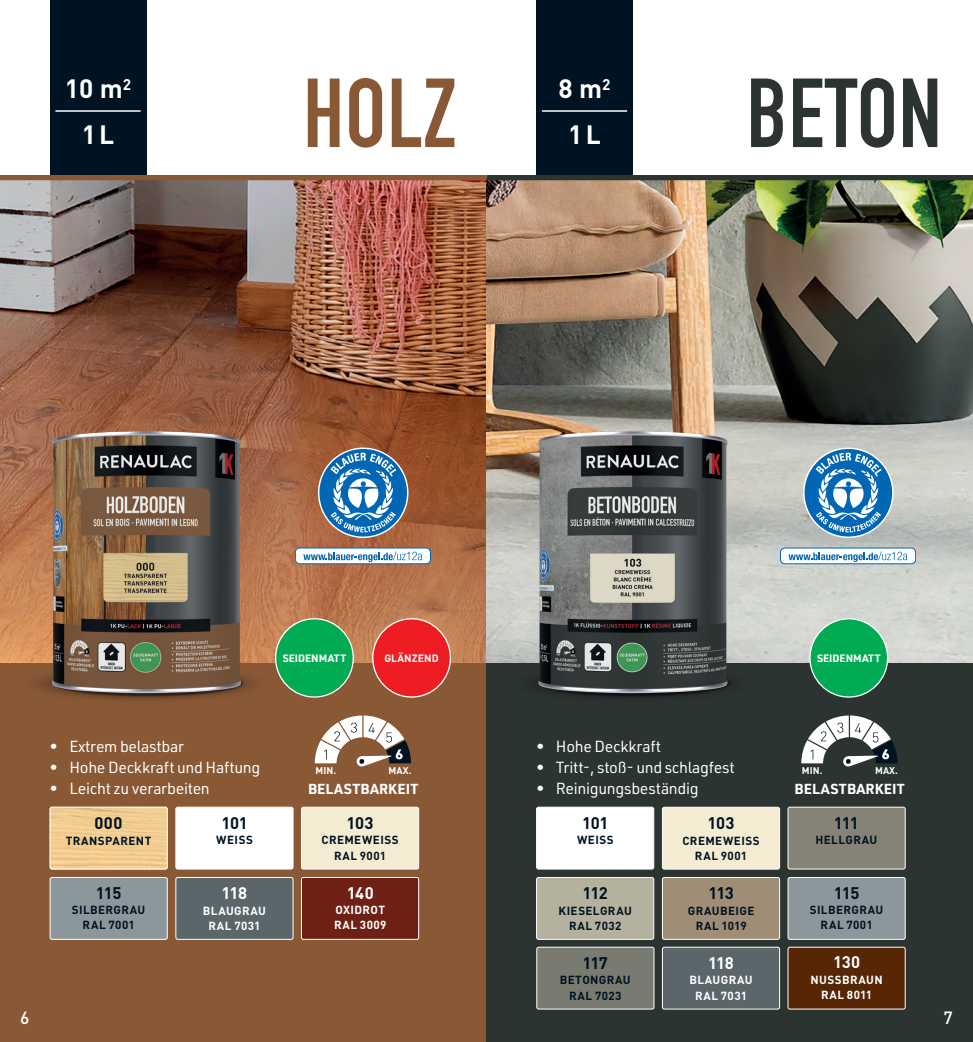
<style>
.page{position:relative;width:973px;height:1042px;background:#fff}
.page>*{position:absolute;margin:0;border:0;box-sizing:border-box;transform-origin:0 0}
.t1{font:700 96.25px "DIN Condensed";letter-spacing:.01em;color:#2c3432}
.t2{font:700 96.25px "DIN Condensed";color:#895936}
.t3{font:700 26.25px "DIN Pro";color:#fff}
.t4{font:500 17.5px "DIN Pro";color:#fff}
.t5{font:700 16.62px "DIN Pro";letter-spacing:-.03em;color:#001322}
.t6{font:700 16.62px "DIN Pro";letter-spacing:-.025em;color:#fff}
.t7{font:15.75px "URWDIN";letter-spacing:-.02em;color:#fff}
.t8{font:700 14.17px "URWDIN";letter-spacing:.015em;color:#fff}
.t9{font:700 11.72px/15.2px "DIN Pro";letter-spacing:.035em;color:#001322;text-align:center}
.t10{font:700 11.72px/15.2px "DIN Pro";letter-spacing:.035em;color:#fff;text-align:center}
.t11{font:700 10.5px "URWDIN";color:#fff}
.t12{font:700 10.5px "DIN Pro";letter-spacing:.01em;color:#fff}
.t13{font:700 9.62px "DIN Pro";letter-spacing:.01em;color:#fff}
</style>
<div class="page">
<img style="left:0;top:180px;width:486px;height:483px">
<img style="left:486px;top:180px;width:486px;height:483px">
<div style="left:0;top:663px;width:486px;height:379px;background:#895936"></div>
<div style="left:486px;top:663px;width:486px;height:379px;background:#2c3432"></div>
<div style="left:275px;top:619px;width:78px;height:78px;background:#00ab54;border-radius:50%"></div>
<div style="left:275px;top:618px;width:79px;height:80px;border:1px solid #fff;border-radius:50%"></div>
<div style="left:373px;top:619px;width:77px;height:78px;background:#ee1d23;border-radius:50%"></div>
<div style="left:372px;top:618px;width:79px;height:80px;border:1px solid #fff;border-radius:50%"></div>
<img style="left:18px;top:648px;width:257px;height:52px">
<img style="left:504px;top:648px;width:257px;height:50px">
<div style="left:809px;top:619px;width:78px;height:78px;background:#00ab54;border-radius:50%"></div>
<div style="left:809px;top:618px;width:79px;height:80px;border:1px solid #fff;border-radius:50%"></div>
<svg style="left:315px;top:715px;width:96px;height:52px"></svg>
<svg style="left:801px;top:715px;width:96px;height:52px"></svg>
<div style="left:50px;top:0;width:96px;height:178px;background:#001322"></div>
<div style="left:536px;top:0;width:96px;height:178px;background:#001322"></div>
<div style="left:486px;top:175px;width:486px;height:5px;background:#2c3432"></div>
<div style="left:0;top:175px;width:486px;height:5px;background:#895936"></div>
<hr style="left:55px;top:110px;width:86px;height:2px;background:#fff">
<hr style="left:542px;top:110px;width:85px;height:2px;background:#fff">
<svg style="left:319px;top:449px;width:88px;height:87px"></svg>
<div style="left:295px;top:548px;width:135px;height:16px;background:#fff;border-radius:5px"></div>
<div style="left:295px;top:548px;width:135px;height:16px;border:1px solid #0166b3;border-radius:5px"></div>
<svg style="left:303px;top:551px;width:119px;height:11px"></svg>
<svg style="left:804px;top:449px;width:88px;height:87px"></svg>
<div style="left:780px;top:548px;width:135px;height:16px;background:#fff;border-radius:5px"></div>
<div style="left:780px;top:548px;width:135px;height:16px;border:1px solid #0166b3;border-radius:5px"></div>
<svg style="left:788px;top:551px;width:119px;height:11px"></svg>
<img style="left:52px;top:431px;width:189px;height:262px">
<img style="left:538px;top:431px;width:189px;height:262px">
<div style="left:536px;top:807px;width:117px;height:62px;background:#fff;border-radius:2px"></div>
<div style="left:536px;top:807px;width:118px;height:62px;border:1px solid #fff;border-radius:2px"></div>
<div style="left:662px;top:807px;width:117px;height:62px;background:#f4ebd3;border-radius:2px"></div>
<div style="left:661px;top:807px;width:118px;height:62px;border:1px solid #fff;border-radius:2px"></div>
<div style="left:787px;top:807px;width:118px;height:62px;background:#848375;border-radius:2px"></div>
<div style="left:787px;top:807px;width:118px;height:62px;border:1px solid #fff;border-radius:2px"></div>
<div style="left:536px;top:877px;width:117px;height:62px;background:#b4b29e;border-radius:2px"></div>
<div style="left:536px;top:877px;width:118px;height:63px;border:1px solid #fff;border-radius:2px"></div>
<div style="left:662px;top:877px;width:117px;height:62px;background:#9f8d76;border-radius:2px"></div>
<div style="left:661px;top:877px;width:118px;height:63px;border:1px solid #fff;border-radius:2px"></div>
<div style="left:787px;top:877px;width:118px;height:62px;background:#8b979a;border-radius:2px"></div>
<div style="left:787px;top:877px;width:118px;height:63px;border:1px solid #fff;border-radius:2px"></div>
<div style="left:50px;top:877px;width:117px;height:62px;background:#8b979a;border-radius:2px"></div>
<div style="left:50px;top:877px;width:118px;height:63px;border:1px solid #fff;border-radius:2px"></div>
<div style="left:536px;top:947px;width:118px;height:62px;background:#7a7b70;border-radius:2px"></div>
<div style="left:536px;top:947px;width:118px;height:62px;border:1px solid #fff;border-radius:2px"></div>
<div style="left:662px;top:947px;width:117px;height:62px;background:#5a666a;border-radius:2px"></div>
<div style="left:661px;top:947px;width:118px;height:62px;border:1px solid #fff;border-radius:2px"></div>
<div style="left:176px;top:877px;width:117px;height:62px;background:#5a666a;border-radius:2px"></div>
<div style="left:175px;top:877px;width:118px;height:63px;border:1px solid #fff;border-radius:2px"></div>
<div style="left:787px;top:947px;width:118px;height:62px;background:#562605;border-radius:2px"></div>
<div style="left:787px;top:947px;width:118px;height:62px;border:1px solid #fff;border-radius:2px"></div>
<img style="left:50px;top:807px;width:118px;height:62px">
<div style="left:50px;top:807px;width:118px;height:62px;border:1px solid #fff;border-radius:2px"></div>
<div style="left:176px;top:807px;width:117px;height:62px;background:#fff;border-radius:2px"></div>
<div style="left:175px;top:807px;width:118px;height:62px;border:1px solid #fff;border-radius:2px"></div>
<div style="left:301px;top:807px;width:117px;height:62px;background:#f4ebd3;border-radius:2px"></div>
<div style="left:301px;top:807px;width:118px;height:62px;border:1px solid #fff;border-radius:2px"></div>
<div style="left:301px;top:877px;width:117px;height:62px;background:#6e2015;border-radius:2px"></div>
<div style="left:301px;top:877px;width:118px;height:63px;border:1px solid #fff;border-radius:2px"></div>
<h1 class="t2" style="left:303px;top:49px;width:154px">HOLZ</h1>
<h1 class="t1" style="left:746px;top:49px;width:197px">BETON</h1>
<h2 class="t3" style="left:65px;top:71px;width:68px">10 m<sup>2</sup></h2>
<h2 class="t3" style="left:558px;top:71px;width:54px">8 m<sup>2</sup></h2>
<h2 class="t3" style="left:82px;top:116px;width:34px">1L</h2>
<h2 class="t3" style="left:568px;top:116px;width:34px">1L</h2>
<p class="t11" style="left:283px;top:651px;width:65px">SEIDENMATT</p>
<p class="t12" style="left:384px;top:651px;width:56px">GLÄNZEND</p>
<p class="t11" style="left:817px;top:651px;width:65px">SEIDENMATT</p>
<h3 class="t7" style="left:50px;top:735px;width:136px">• Extrem belastbar</h3>
<h3 class="t7" style="left:50px;top:756px;width:212px">• Hohe Deckkraft und Haftung</h3>
<h3 class="t7" style="left:50px;top:777px;width:162px">• Leicht zu verarbeiten</h3>
<h3 class="t5" style="left:94px;top:812px;width:29px">000</h3>
<p class="t9" style="left:66px;top:832px;width:87px">TRANSPARENT</p>
<h3 class="t5" style="left:96px;top:881px;width:27px">115</h3>
<p class="t9" style="left:72px;top:901px;width:75px">SILBERGRAU<br>RAL 7001</p>
<h3 class="t5" style="left:221px;top:812px;width:28px">101</h3>
<p class="t9" style="left:216px;top:832px;width:38px">WEISS</p>
<h3 class="t6" style="left:221px;top:882px;width:27px">118</h3>
<p class="t10" style="left:203px;top:902px;width:65px">BLAUGRAU<br>RAL 7031</p>
<h3 class="t7" style="left:536px;top:735px;width:126px">• Hohe Deckkraft</h3>
<h3 class="t7" style="left:536px;top:756px;width:200px">• Tritt-, stoß- und schlagfest</h3>
<p class="t13" style="left:315px;top:764px;width:22px">MIN.</p>
<p class="t13" style="left:388px;top:764px;width:24px">MAX.</p>
<p class="t13" style="left:801px;top:764px;width:22px">MIN.</p>
<p class="t13" style="left:874px;top:764px;width:24px">MAX.</p>
<p class="t8" style="left:308px;top:779px;width:112px">BELASTBARKEIT</p>
<h3 class="t7" style="left:536px;top:777px;width:164px">• Reinigungsbeständig</h3>
<p class="t8" style="left:794px;top:779px;width:112px">BELASTBARKEIT</p>
<h3 class="t5" style="left:346px;top:812px;width:29px">103</h3>
<p class="t9" style="left:321px;top:832px;width:79px">CREMEWEISS<br>RAL 9001</p>
<h3 class="t6" style="left:346px;top:881px;width:29px">140</h3>
<p class="t10" style="left:334px;top:901px;width:54px;text-align:left">OXIDROT<br>RAL 3009</p>
<h3 class="t5" style="left:582px;top:812px;width:28px">101</h3>
<p class="t9" style="left:577px;top:832px;width:38px">WEISS</p>
<h3 class="t5" style="left:582px;top:882px;width:27px">112</h3>
<p class="t9" style="left:558px;top:902px;width:75px">KIESELGRAU<br>RAL 7032</p>
<h3 class="t5" style="left:582px;top:952px;width:27px">117</h3>
<p class="t9" style="left:559px;top:972px;width:73px">BETONGRAU<br>RAL 7023</p>
<h3 class="t5" style="left:707px;top:812px;width:29px">103</h3>
<p class="t9" style="left:682px;top:832px;width:79px">CREMEWEISS<br>RAL 9001</p>
<h3 class="t5" style="left:708px;top:882px;width:27px">113</h3>
<p class="t9" style="left:687px;top:902px;width:68px">GRAUBEIGE<br>RAL 1019</p>
<h3 class="t6" style="left:708px;top:952px;width:27px">118</h3>
<p class="t10" style="left:689px;top:972px;width:65px">BLAUGRAU<br>RAL 7031</p>
<h3 class="t5" style="left:833px;top:812px;width:27px">111</h3>
<p class="t9" style="left:815px;top:832px;width:63px">HELLGRAU</p>
<h3 class="t5" style="left:833px;top:881px;width:27px">115</h3>
<p class="t9" style="left:809px;top:901px;width:75px">SILBERGRAU<br>RAL 7001</p>
<h3 class="t6" style="left:833px;top:951px;width:28px">130</h3>
<p class="t10" style="left:810px;top:971px;width:74px">NUSSBRAUN<br>RAL 8011</p>
<h3 class="t4" style="left:20px;top:1003px;width:11px">6</h3>
<h3 class="t4" style="left:943px;top:1003px;width:11px">7</h3>
</div>
